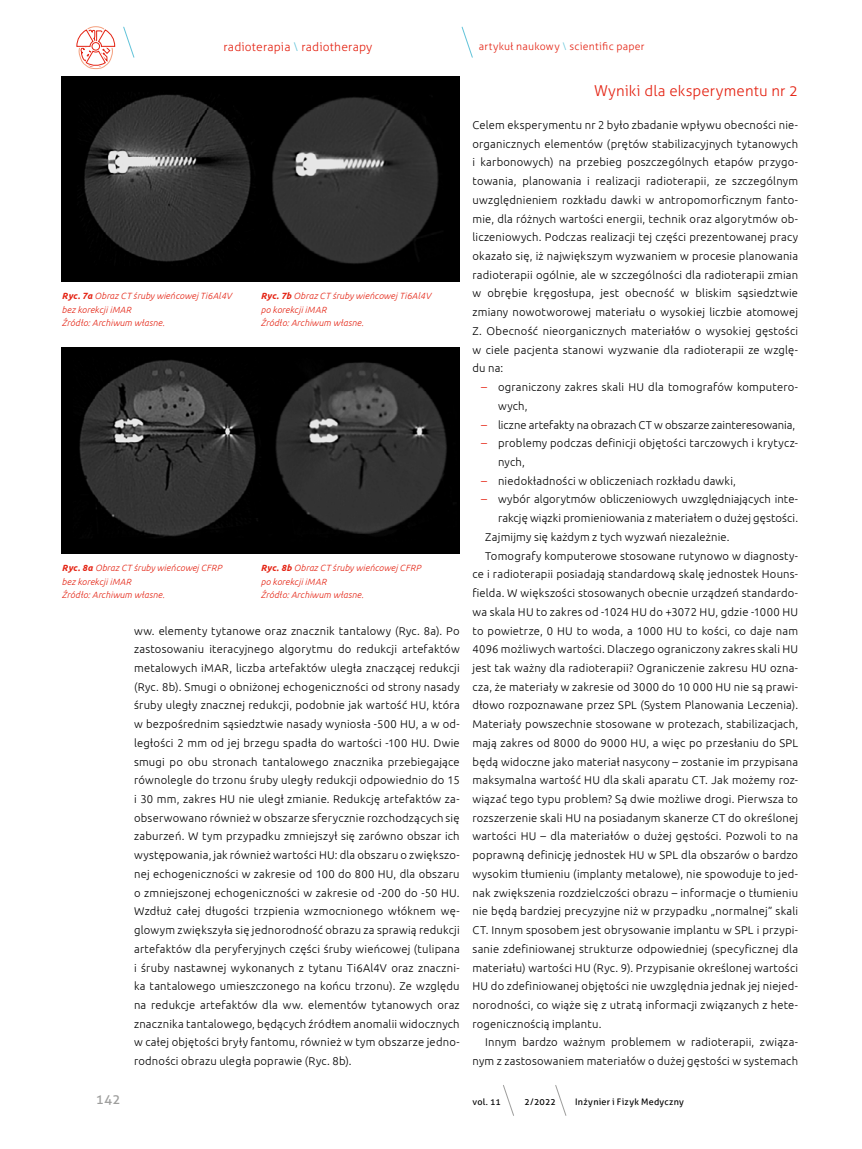
<style>
.page{position:relative;width:862px;height:1149px;background:#fff}
.page>*{position:absolute;margin:0;border:0;box-sizing:border-box;transform-origin:0 0}
.t1{font:300 15px "Aller";letter-spacing:.01em;color:#e42313}
.t2{font:13.5px "Aller";color:#9d9d9c}
.t3{font:300 12px "Aller";letter-spacing:.015em;color:#e42313}
.t4{font:300 11.25px/18.8px "Ubuntu";letter-spacing:.02em;color:#000;text-align:justify}
.t5{font:300 11.25px "Ubuntu";color:#000}
.t6{font:300 10.5px "Aller";letter-spacing:.025em;color:#e42313}
.t7{font:italic 300 9px/13.5px "Ubuntu";letter-spacing:.02em;color:#e42313}
.t8{font:9px "Aller";letter-spacing:.025em;color:#000}
.s1{color:#61c3d9}
.s2{font-weight:700}
.s3{font-size:12px;color:#e42313}
</style>
<div class="page">
<svg style="left:461px;top:26px;width:12px;height:32px"></svg>
<svg style="left:555px;top:1085px;width:11px;height:30px"></svg>
<svg style="left:503px;top:1085px;width:10px;height:30px"></svg>
<svg style="left:76px;top:26px;width:59px;height:43px"></svg>
<div style="left:92px;top:43px;width:7px;height:7px;background:#fff;border-radius:50%"></div>
<div style="left:92px;top:42px;width:8px;height:8px;border:1px solid #e42313;border-radius:50%"></div>
<img style="left:62px;top:77px;width:397px;height:204px">
<img style="left:62px;top:347px;width:397px;height:206px">
<p class="t3" style="left:223px;top:40px;width:150px">radioterapia <span class="s1">\</span> radiotherapy</p>
<p class="t6" style="left:478px;top:40px;width:167px">artykuł naukowy <span class="s1">\</span> scientific paper</p>
<p class="t7" style="left:62px;top:289px;width:171px"><span class="s2">Ryc. 7a</span> Obraz CT śruby wieńcowej Ti6Al4V bez korekcji iMAR<br>Źródło: Archiwum własne.</p>
<p class="t7" style="left:261px;top:289px;width:171px"><span class="s2">Ryc. 7b</span> Obraz CT śruby wieńcowej Ti6Al4V po korekcji iMAR<br>Źródło: Archiwum własne.</p>
<p class="t7" style="left:62px;top:561px;width:161px"><span class="s2">Ryc. 8a</span> Obraz CT śruby wieńcowej CFRP bez korekcji iMAR<br>Źródło: Archiwum własne.</p>
<p class="t7" style="left:261px;top:561px;width:161px"><span class="s2">Ryc. 8b</span> Obraz CT śruby wieńcowej CFRP po korekcji iMAR<br>Źródło: Archiwum własne.</p>
<p class="t4" style="left:134px;top:620px;width:327px">ww. elementy tytanowe oraz znacznik tantalowy (Ryc. 8a). Po zastosowaniu iteracyjnego algorytmu do redukcji artefaktów metalowych iMAR, liczba artefaktów uległa znaczącej redukcji (Ryc. 8b). Smugi o obniżonej echogeniczności od strony nasady śruby uległy znacznej redukcji, podobnie jak wartość HU, która w bezpośrednim sąsiedztwie nasady wyniosła -500 HU, a w od&shy;ległości 2 mm od jej brzegu spadła do wartości -100 HU. Dwie smugi po obu stronach tantalowego znacznika przebiegające równolegle do trzonu śruby uległy redukcji odpowiednio do 15 i 30 mm, zakres HU nie uległ zmianie. Redukcję artefaktów za&shy;obserwowano również w obszarze sferycznie rozchodzących się zaburzeń. W tym przypadku zmniejszył się zarówno obszar ich występowania, jak również wartości HU: dla obszaru o zwiększo&shy;nej echogeniczności w zakresie od 100 do 800 HU, dla obszaru o zmniejszonej echogeniczności w zakresie od -200 do -50 HU.<br>Wzdłuż całej długości trzpienia wzmocnionego włóknem wę&shy;glowym zwiększyła się jednorodność obrazu za sprawią redukcji artefaktów dla peryferyjnych części śruby wieńcowej (tulipana i śruby nastawnej wykonanych z tytanu Ti6Al4V oraz znaczni&shy;ka tantalowego umieszczonego na końcu trzonu). Ze względu na redukcje artefaktów dla ww. elementów tytanowych oraz znacznika tantalowego, będących źródłem anomalii widocznych w całej objętości bryły fantomu, również w tym obszarze jedno&shy;rodności obrazu uległa poprawie (Ryc. 8b).</p>
<h1 class="t1" style="left:593px;top:82px;width:205px">Wyniki dla eksperymentu nr 2</h1>
<p class="t4" style="left:472px;top:115px;width:327px">Celem eksperymentu nr 2 było zbadanie wpływu obecności nie&shy;organicznych elementów (prętów stabilizacyjnych tytanowych i karbonowych) na przebieg poszczególnych etapów przygo&shy;towania, planowania i realizacji radioterapii, ze szczególnym uwzględnieniem rozkładu dawki w antropomorficznym fanto&shy;mie, dla różnych wartości energii, technik oraz algorytmów ob&shy;liczeniowych. Podczas realizacji tej części prezentowanej pracy okazało się, iż największym wyzwaniem w procesie planowania radioterapii ogólnie, ale w szczególności dla radioterapii zmian w obrębie kręgosłupa, jest obecność w bliskim sąsiedztwie zmiany nowotworowej materiału o wysokiej liczbie atomowej Z. Obecność nieorganicznych materiałów o wysokiej gęstości w ciele pacjenta stanowi wyzwanie dla radioterapii ze wzglę&shy;du na:</p>
<p class="t4" style="left:497px;top:377px;width:301px;text-indent:-17px"><span class="s3">–</span> ograniczony zakres skali HU dla tomografów komputero&shy;wych,</p>
<p class="t5" style="left:480px;top:417px;width:316px"><span class="s3">–</span> liczne artefakty na obrazach CT w obszarze zainteresowania,</p>
<p class="t4" style="left:497px;top:433px;width:301px;text-indent:-17px"><span class="s3">–</span> problemy podczas definicji objętości tarczowych i krytycz&shy;nych,</p>
<p class="t4" style="left:480px;top:471px;width:256px"><span class="s3">–</span> niedokładności w obliczeniach rozkładu dawki,</p>
<p class="t4" style="left:480px;top:489px;width:318px"><span class="s3">–</span> wybór algorytmów obliczeniowych uwzględniających inte-</p>
<p class="t4" style="left:497px;top:508px;width:301px">rakcję wiązki promieniowania z materiałem o dużej gęstości.</p>
<p class="t4" style="left:485px;top:527px;width:245px">Zajmijmy się każdym z tych wyzwań niezależnie.</p>
<p class="t4" style="left:485px;top:545px;width:314px">Tomografy komputerowe stosowane rutynowo w diagnosty-</p>
<p class="t4" style="left:472px;top:564px;width:327px">ce i radioterapii posiadają standardową skalę jednostek Houns-</p>
<p class="t4" style="left:472px;top:583px;width:327px">fielda. W większości stosowanych obecnie urządzeń standardo-</p>
<p class="t4" style="left:472px;top:602px;width:327px">wa skala HU to zakres od -1024 HU do +3072 HU, gdzie -1000 HU</p>
<p class="t4" style="left:472px;top:620px;width:327px">to powietrze, 0 HU to woda, a 1000 HU to kości, co daje nam</p>
<p class="t4" style="left:472px;top:639px;width:327px">4096 możliwych wartości. Dlaczego ograniczony zakres skali HU</p>
<p class="t4" style="left:472px;top:658px;width:327px">jest tak ważny dla radioterapii? Ograniczenie zakresu HU ozna-</p>
<p class="t4" style="left:472px;top:676px;width:327px">cza, że materiały w zakresie od 3000 do 10 000 HU nie są prawi-</p>
<p class="t4" style="left:472px;top:695px;width:327px">dłowo rozpoznawane przez SPL (System Planowania Leczenia).</p>
<p class="t4" style="left:472px;top:714px;width:327px">Materiały powszechnie stosowane w protezach, stabilizacjach,</p>
<p class="t4" style="left:472px;top:733px;width:327px">mają zakres od 8000 do 9000 HU, a więc po przesłaniu do SPL</p>
<p class="t4" style="left:472px;top:751px;width:327px">będą widoczne jako materiał nasycony – zostanie im przypisana</p>
<p class="t4" style="left:472px;top:770px;width:327px">maksymalna wartość HU dla skali aparatu CT. Jak możemy roz-</p>
<p class="t4" style="left:472px;top:789px;width:327px">wiązać tego typu problem? Są dwie możliwe drogi. Pierwsza to</p>
<p class="t4" style="left:472px;top:807px;width:327px">rozszerzenie skali HU na posiadanym skanerze CT do określonej</p>
<p class="t4" style="left:472px;top:826px;width:327px">wartości HU – dla materiałów o dużej gęstości. Pozwoli to na</p>
<p class="t4" style="left:472px;top:845px;width:327px">poprawną definicję jednostek HU w SPL dla obszarów o bardzo</p>
<p class="t4" style="left:472px;top:864px;width:327px">wysokim tłumieniu (implanty metalowe), nie spowoduje to jed-</p>
<p class="t4" style="left:472px;top:882px;width:327px">nak zwiększenia rozdzielczości obrazu – informacje o tłumieniu</p>
<p class="t4" style="left:472px;top:901px;width:327px">nie będą bardziej precyzyjne niż w przypadku „normalnej” skali</p>
<p class="t4" style="left:472px;top:920px;width:327px">CT. Innym sposobem jest obrysowanie implantu w SPL i przypi-</p>
<p class="t4" style="left:472px;top:938px;width:327px">sanie zdefiniowanej strukturze odpowiedniej (specyficznej dla</p>
<p class="t4" style="left:472px;top:957px;width:327px">materiału) wartości HU (Ryc. 9). Przypisanie określonej wartości</p>
<p class="t4" style="left:472px;top:976px;width:327px">HU do zdefiniowanej objętości nie uwzględnia jednak jej niejed-</p>
<p class="t4" style="left:472px;top:994px;width:327px">norodności, co wiąże się z utratą informacji związanych z hete-</p>
<p class="t4" style="left:472px;top:1013px;width:130px">rogenicznością implantu.</p>
<p class="t4" style="left:485px;top:1032px;width:314px">Innym bardzo ważnym problemem w radioterapii, związa-</p>
<p class="t4" style="left:472px;top:1051px;width:327px">nym z zastosowaniem materiałów o dużej gęstości w systemach</p>
<p class="t2" style="left:96px;top:1090px;width:26px">142</p>
<p class="t8" style="left:472px;top:1095px;width:30px">vol. 11</p>
<p class="t8" style="left:524px;top:1095px;width:33px">2/2022</p>
<p class="t8" style="left:575px;top:1095px;width:110px">Inżynier i Fizyk Medyczny</p>
</div>
